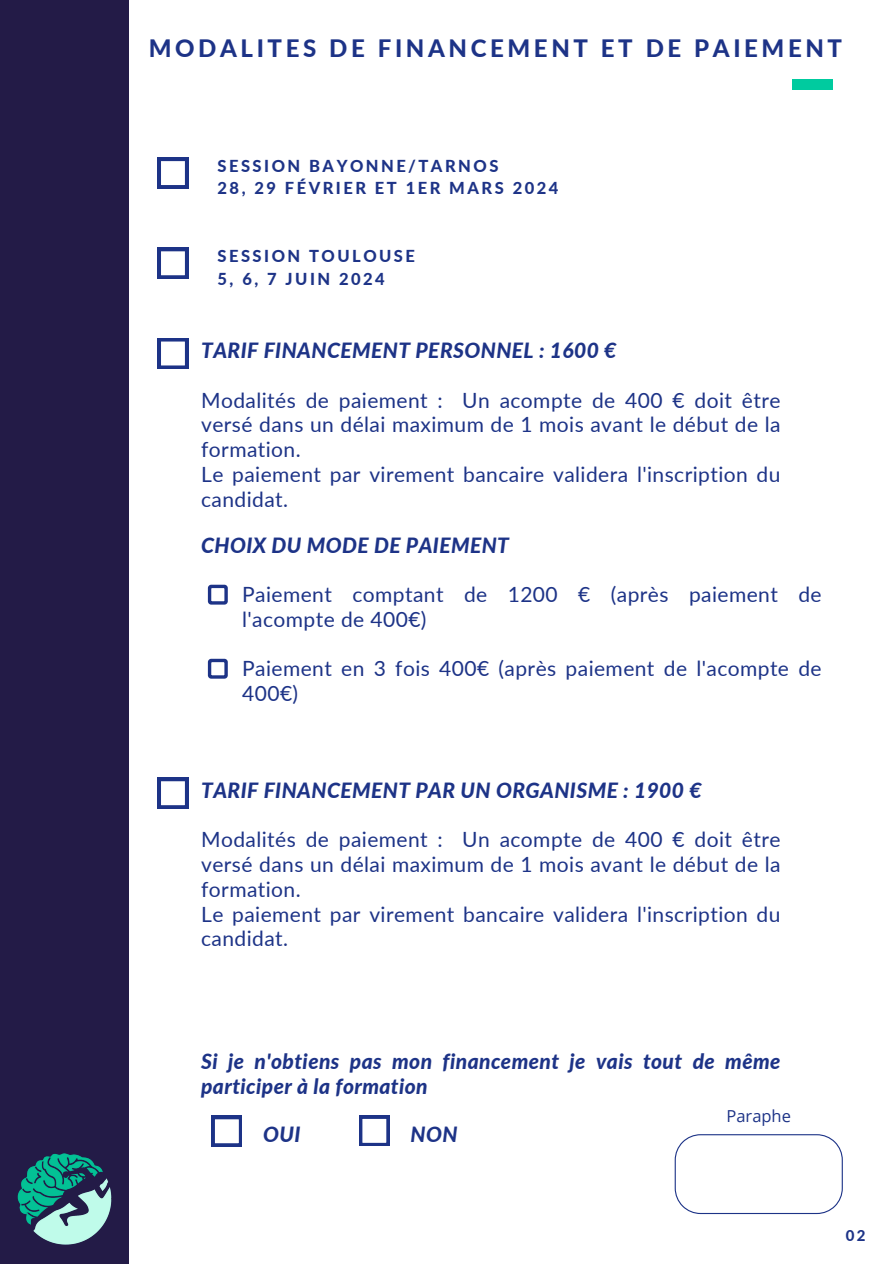
<style>
.page{position:relative;width:893px;height:1264px;background:#fff}
.page>*{position:absolute;margin:0;border:0;box-sizing:border-box;transform-origin:0 0}
.t1{font:800 24px "Lato";letter-spacing:.15em;color:#1d3387}
.t2{font:21px/24.8px "Lato";letter-spacing:.02em;color:#1d3387}
.t3{font:italic 800 21px/24.8px "Lato";letter-spacing:.02em;color:#1d3387}
.t4{font:800 16.5px "Lato";letter-spacing:.15em;color:#1d3387}
.t5{font:16.5px "Open Sans";color:#1d3387}
.t6{font:800 15px "Lato";color:#1d3387}
</style>
<div class="page">
<svg style="left:208px;top:584px;width:20px;height:20px"></svg>
<svg style="left:208px;top:658px;width:20px;height:20px"></svg>
<svg style="left:158px;top:338px;width:30px;height:30px"></svg>
<svg style="left:158px;top:777px;width:30px;height:31px"></svg>
<svg style="left:674px;top:1134px;width:168px;height:79px"></svg>
<div style="left:791px;top:79px;width:41px;height:10px;background:#00cb9f"></div>
<svg style="left:211px;top:1115px;width:31px;height:31px"></svg>
<svg style="left:359px;top:1115px;width:30px;height:30px"></svg>
<svg style="left:158px;top:158px;width:30px;height:30px"></svg>
<div style="left:0;top:0;width:129px;height:1263px;background:#231b47"></div>
<img style="left:17px;top:1153px;width:95px;height:92px">
<svg style="left:158px;top:248px;width:30px;height:30px"></svg>
<p class="t1" style="left:149px;top:34px;width:694px">MODALITES DE FINANCEMENT ET DE PAIEMENT</p>
<p class="t4" style="left:217px;top:155px;width:282px">SESSION BAYONNE/TARNOS</p>
<p class="t4" style="left:217px;top:178px;width:342px">28, 29 FÉVRIER ET 1ER MARS 2024</p>
<p class="t4" style="left:217px;top:246px;width:199px">SESSION TOULOUSE</p>
<p class="t4" style="left:217px;top:268px;width:169px">5, 6, 7 JUIN 2024</p>
<p class="t3" style="left:201px;top:337px;width:416px">TARIF FINANCEMENT PERSONNEL : 1600 €</p>
<p class="t2" style="left:201px;top:387px;width:581px;text-align:justify">Modalités de paiement : Un acompte de 400 € doit être versé dans un délai maximum de 1 mois avant le début de la formation.</p>
<p class="t2" style="left:201px;top:461px;width:581px">Le paiement par virement bancaire validera l'inscription du candidat.</p>
<p class="t3" style="left:201px;top:532px;width:309px">CHOIX DU MODE DE PAIEMENT</p>
<p class="t2" style="left:242px;top:581px;width:581px">Paiement comptant de 1200 € (après paiement de l'acompte de 400€)</p>
<p class="t2" style="left:242px;top:656px;width:581px">Paiement en 3 fois 400€ (après paiement de l'acompte de<br>400€)</p>
<p class="t3" style="left:201px;top:777px;width:502px">TARIF FINANCEMENT PAR UN ORGANISME : 1900 €</p>
<p class="t2" style="left:201px;top:826px;width:581px;text-align:justify">Modalités de paiement : Un acompte de 400 € doit être versé dans un délai maximum de 1 mois avant le début de la formation.</p>
<p class="t2" style="left:201px;top:901px;width:581px">Le paiement par virement bancaire validera l'inscription du candidat.</p>
<p class="t3" style="left:201px;top:1048px;width:581px">Si je n'obtiens pas mon financement je vais tout de même participer à la formation</p>
<p class="t3" style="left:263px;top:1121px;width:39px">OUI</p>
<p class="t3" style="left:410px;top:1121px;width:48px">NON</p>
<p class="t5" style="left:726px;top:1103px;width:66px">Paraphe</p>
<p class="t6" style="left:845px;top:1226px;width:21px">02</p>
</div>
